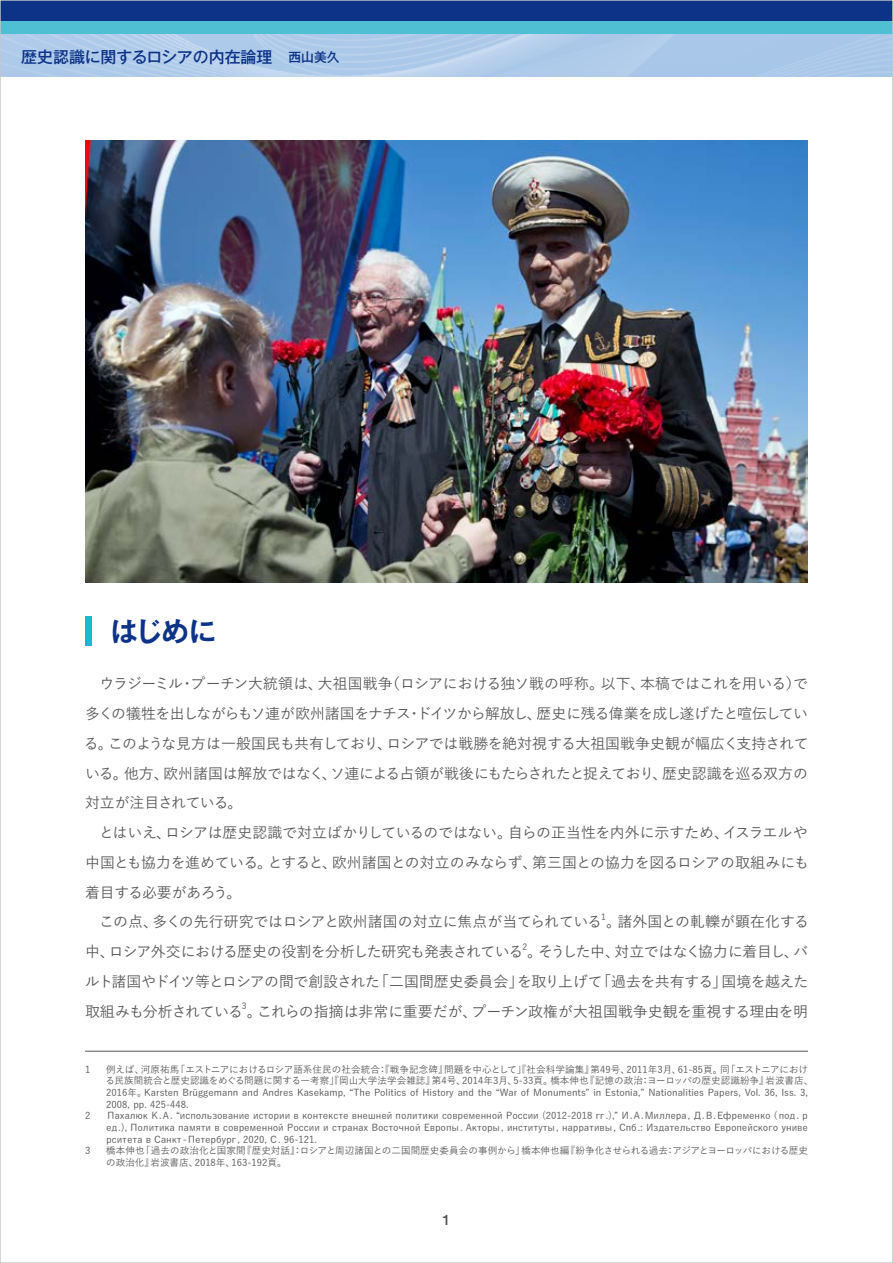
<style>
.page{position:relative;width:893px;height:1263px;background:#fff}
.page>*{position:absolute;margin:0;border:0;box-sizing:border-box;transform-origin:0 0}
.t1{font:700 27.6px "Gothic MB101 Pro De";color:#0c3388}
.t2{font:500 15.9px "Gothic MB101 Pro";color:#0c3388}
.t3{font:14.85px/29.7px "Yu Gothic Std M";letter-spacing:-.02em;color:#595757}
.t4{font:13.8px "Midashi Go Pr 5 MB31";color:#595757}
.t5{font:9.6px/11.7px "Yu Gothic Std M";color:#595757}
.t6{font:8.7px "Yu Gothic Std M";color:#595757}
.s1{font-size:12.75px}
</style>
<div class="page">
<div style="left:85px;top:617px;width:6px;height:29px;background:#1bb8ce"></div>
<img style="left:85px;top:140px;width:723px;height:443px">
<img style="left:2px;top:34px;width:889px;height:43px">
<div style="left:0;top:0;width:893px;height:21px;background:#0c3388"></div>
<div style="left:0;top:21px;width:893px;height:13px;background:#4fbfd3"></div>
<hr style="left:85px;top:1051px;width:723px;height:1px;background:#595757">
<svg style="left:892px;top:0;width:1px;height:1263px"></svg>
<h2 class="t2" style="left:21px;top:44px;width:320px">歴史認識に関するロシアの内在論理　<span class="s1">西山美久</span></h2>
<h1 class="t1" style="left:111px;top:608px;width:107px">はじめに</h1>
<p class="t3" style="left:84px;top:668px;width:727px">　ウラジーミル・プーチン大統領は、大祖国戦争（ロシアにおける独ソ戦の呼称。以下、本稿ではこれを用いる）で多くの犠牲を出しながらもソ連が欧州諸国をナチス・ドイツから解放し、歴史に残る偉業を成し遂げたと喧伝している。このような見方は一般国民も共有しており、ロシアでは戦勝を絶対視する大祖国戦争史観が幅広く支持されている。他方、欧州諸国は解放ではなく、ソ連による占領が戦後にもたらされたと捉えており、歴史認識を巡る双方の対立が注目されている。<br>　とはいえ、ロシアは歴史認識で対立ばかりしているのではない。自らの正当性を内外に示すため、イスラエルや中国とも協力を進めている。とすると、欧州諸国との対立のみならず、第三国との協力を図るロシアの取組みにも着目する必要があろう。<br>　この点、多くの先行研究ではロシアと欧州諸国の対立に焦点が当てられている。諸外国との軋轢が顕在化する</p>
<p class="t6" style="left:601px;top:910px;width:6px">1</p>
<h3 class="t3" style="left:85px;top:936px;width:725px">中、ロシア外交における歴史の役割を分析した研究も発表されている。そうした中、対立ではなく協力に着目し、バ</h3>
<p class="t6" style="left:522px;top:940px;width:6px">2</p>
<h3 class="t3" style="left:85px;top:966px;width:725px">ルト諸国やドイツ等とロシアの間で創設された「二国間歴史委員会」を取り上げて「過去を共有する」国境を越えた取組みも分析されている。これらの指摘は非常に重要だが、プーチン政権が大祖国戦争史観を重視する理由を明</h3>
<p class="t6" style="left:242px;top:1000px;width:6px">3</p>
<p class="t5" style="left:85px;top:1063px;width:7px">1</p>
<p class="t5" style="left:106px;top:1063px;width:709px">例えば、河原祐馬「エストニアにおけるロシア語系住民の社会統合：『戦争記念碑』問題を中心として」『社会科学論集』第49号、2011年3月、61-85頁。同「エストニアにおける民族間統合と歴史認識をめぐる問題に関する一考察」『岡山大学法学会雑誌』第4号、2014年3月、5-33頁。橋本伸也『記憶の政治：ヨーロッパの歴史認識紛争』岩波書店、2016年。Karsten Brüggemann and Andres Kasekamp, “The Politics of History and the “War of Monuments” in Estonia,” Nationalities Papers, Vol. 36, Iss. 3, 2008, pp. 425-448.</p>
<p class="t5" style="left:85px;top:1109px;width:7px">2</p>
<p class="t5" style="left:104px;top:1109px;width:707px;text-align:justify">Пахалюк К . А . “использование истории в контексте внешней политики современной России (2012-2018 гг .) ,” И . А . Миллера , Д . В . Ефременко ( под . р ед .) , Политика памяти в современной России и странах Восточной Европы . Акторы , институты , нарративы , Спб .: Издательство Европейского униве рситетавСанкт- Петербург, 2020, С. 96- 121.</p>
<p class="t5" style="left:85px;top:1144px;width:7px">3</p>
<p class="t5" style="left:106px;top:1144px;width:703px">橋本伸也「過去の政治化と国家間『歴史対話』：ロシアと周辺諸国との二国間歴史委員会の事例から」橋本伸也編『紛争化させられる過去：アジアとヨーロッパにおける歴史の政治化』岩波書店、2018年、163-192頁。</p>
<h3 class="t4" style="left:443px;top:1208px;width:9px">1</h3>
</div>
